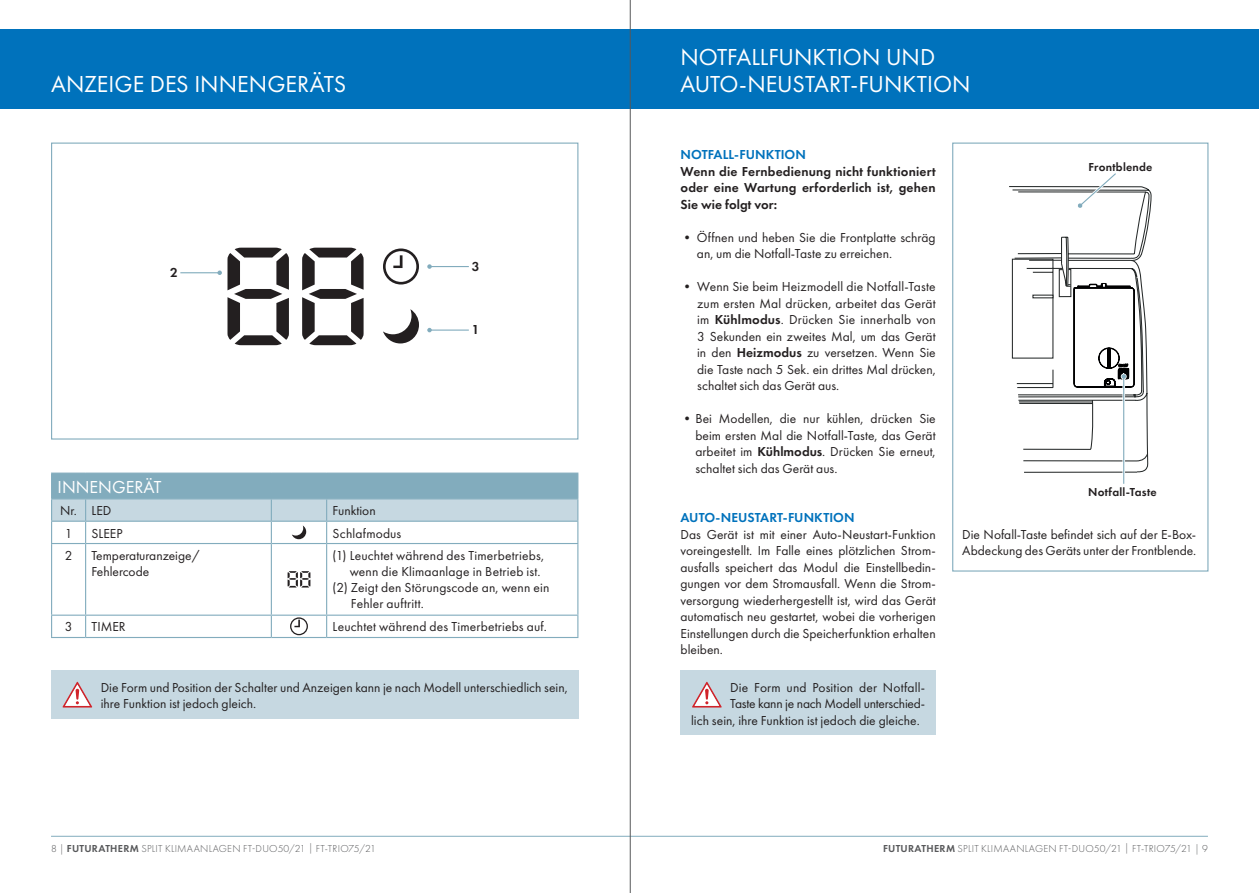
<style>
.page{position:relative;width:1259px;height:893px;background:#fff}
.page>*{position:absolute;margin:0;border:0;box-sizing:border-box;transform-origin:0 0}
.t1{font:24px/27px "Futura PT";color:#fff}
.t2{font:18px "Futura PT";color:#fff}
.t3{font:13.5px/16.5px "Futura PT";color:#231f20}
.t4{font:600 13.5px/16.5px "Futura PT";letter-spacing:.015em;color:#231f20;text-align:justify}
.t5{font:600 13.5px "Futura PT";letter-spacing:.005em;color:#0072bc}
.t6{font:13.5px "Futura PT";letter-spacing:-.02em;color:#231f20}
.t7{font:600 12px "Futura PT";letter-spacing:.02em;color:#231f20}
.t8{font:300 10.5px "Futura PT";letter-spacing:.025em;color:#57585a}
.s1{font-weight:600}
</style>
<div class="page">
<hr style="left:51px;top:836px;width:1157px;height:1px;background:#82acbd">
<div style="left:0;top:30px;width:629px;height:79px;background:#0072bc"></div>
<div style="left:629px;top:30px;width:630px;height:79px;background:#0072bc"></div>
<hr style="left:51px;top:543px;width:35px;height:1px;background:#82acbd">
<hr style="left:51px;top:544px;width:1px;height:71px;background:#82acbd">
<hr style="left:86px;top:543px;width:185px;height:1px;background:#82acbd">
<hr style="left:85px;top:544px;width:1px;height:71px;background:#82acbd">
<hr style="left:271px;top:543px;width:56px;height:1px;background:#82acbd">
<hr style="left:271px;top:544px;width:1px;height:71px;background:#82acbd">
<hr style="left:327px;top:543px;width:251px;height:1px;background:#82acbd">
<hr style="left:326px;top:544px;width:1px;height:71px;background:#82acbd">
<hr style="left:577px;top:544px;width:1px;height:71px;background:#82acbd">
<hr style="left:51px;top:615px;width:35px;height:1px;background:#82acbd">
<svg style="left:51px;top:616px;width:1px;height:21px"></svg>
<hr style="left:86px;top:615px;width:185px;height:1px;background:#82acbd">
<svg style="left:85px;top:616px;width:1px;height:21px"></svg>
<hr style="left:271px;top:615px;width:56px;height:1px;background:#82acbd">
<svg style="left:271px;top:616px;width:1px;height:21px"></svg>
<hr style="left:327px;top:615px;width:251px;height:1px;background:#82acbd">
<svg style="left:326px;top:616px;width:1px;height:21px"></svg>
<svg style="left:577px;top:616px;width:1px;height:21px"></svg>
<hr style="left:51px;top:637px;width:35px;height:1px;background:#82acbd">
<hr style="left:86px;top:637px;width:185px;height:1px;background:#82acbd">
<hr style="left:271px;top:637px;width:56px;height:1px;background:#82acbd">
<hr style="left:327px;top:637px;width:251px;height:1px;background:#82acbd">
<svg style="left:51px;top:473px;width:527px;height:70px"></svg>
<svg style="left:287px;top:571px;width:23px;height:16px"></svg>
<svg style="left:290px;top:617px;width:18px;height:18px"></svg>
<svg style="left:302px;top:248px;width:61px;height:97px"></svg>
<svg style="left:383px;top:248px;width:36px;height:36px"></svg>
<svg style="left:383px;top:309px;width:36px;height:34px"></svg>
<div style="left:51px;top:143px;width:527px;height:297px;border:1px solid #82acbd"></div>
<div style="left:952px;top:143px;width:256px;height:429px;border:1px solid #82acbd"></div>
<hr style="left:429px;top:266px;width:40px;height:1px;background:#82acbd">
<svg style="left:427px;top:264px;width:5px;height:5px"></svg>
<hr style="left:429px;top:330px;width:40px;height:1px;background:#82acbd">
<svg style="left:427px;top:328px;width:5px;height:4px"></svg>
<hr style="left:180px;top:272px;width:40px;height:1px;background:#82acbd">
<svg style="left:217px;top:248px;width:72px;height:97px"></svg>
<div style="left:51px;top:671px;width:527px;height:48px;background:#c6d8e1"></div>
<svg style="left:63px;top:682px;width:29px;height:25px"></svg>
<div style="left:680px;top:671px;width:255px;height:64px;background:#c6d8e1"></div>
<svg style="left:692px;top:682px;width:29px;height:25px"></svg>
<hr style="left:1123px;top:376px;width:1px;height:108px;background:#82acbd">
<svg style="left:1009px;top:173px;width:142px;height:300px"></svg>
<hr style="left:630px;top:0;width:1px;height:893px;background:#57585a">
<h1 class="t1" style="left:680px;top:43px;width:291px">NOTFALLFUNKTION UND<br>AUTO-NEUSTART-FUNKTION</h1>
<h1 class="t1" style="left:680px;top:43px;width:179px">HEADLINE ZEILE 1</h1>
<h1 class="t1" style="left:51px;top:70px;width:297px">ANZEIGE DES INNENGERÄTS</h1>
<h1 class="t1" style="left:680px;top:70px;width:179px">HEADLINE ZEILE 2</h1>
<h1 class="t1" style="left:51px;top:70px;width:179px">HEADLINE ZEILE 2</h1>
<p class="t4" style="left:170px;top:264px;width:9px">2</p>
<p class="t4" style="left:472px;top:258px;width:9px">3</p>
<p class="t4" style="left:472px;top:321px;width:9px">1</p>
<p class="t5" style="left:680px;top:146px;width:127px">NOTFALL-FUNKTION</p>
<p class="t4" style="left:680px;top:163px;width:257px">Wenn die Fernbedienung nicht funktioniert oder eine Wartung erforderlich ist, gehen Sie wie folgt vor:</p>
<p class="t3" style="left:697px;top:229px;width:240px;text-indent:-16px">• Öffnen und heben Sie die Frontplatte schräg an, um die Notfall-Taste zu erreichen.</p>
<p class="t3" style="left:697px;top:278px;width:240px;text-align:justify;text-indent:-17px">• Wenn Sie beim Heizmodell die Notfall-Taste zum ersten Mal drücken, arbeitet das Gerät im <span class="s1">Kühlmodus</span>. Drücken Sie innerhalb von 3 Sekunden ein zweites Mal, um das Gerät in den <span class="s1">Heizmodus</span> zu versetzen. Wenn Sie die Taste nach 5 Sek. ein drittes Mal drücken, schaltet sich das Gerät aus.</p>
<p class="t3" style="left:695px;top:410px;width:242px;text-align:justify;text-indent:-15px">•Bei Modellen, die nur kühlen, drücken Sie beim ersten Mal die Notfall-Taste, das Gerät arbeitet im <span class="s1">Kühlmodus</span>. Drücken Sie erneut, schaltet sich das Gerät aus.</p>
<p class="t7" style="left:1088px;top:160px;width:65px">Frontblende</p>
<h2 class="t2" style="left:58px;top:476px;width:105px">INNENGERÄT</h2>
<p class="t3" style="left:60px;top:502px;width:53px">Nr. LED</p>
<p class="t3" style="left:333px;top:502px;width:45px">Funktion</p>
<p class="t3" style="left:65px;top:525px;width:9px">1</p>
<p class="t3" style="left:92px;top:525px;width:32px">SLEEP</p>
<p class="t3" style="left:333px;top:525px;width:70px">Schlafmodus</p>
<p class="t3" style="left:65px;top:547px;width:9px">2</p>
<p class="t3" style="left:92px;top:547px;width:110px">Temperaturanzeige/<br>Fehlercode</p>
<p class="t3" style="left:333px;top:547px;width:213px">(1) Leuchtet während des Timerbetriebs,</p>
<p class="t3" style="left:350px;top:563px;width:192px">wenn die Klimaanlage in Betrieb ist.</p>
<p class="t3" style="left:333px;top:579px;width:218px">(2) Zeigt den Störungscode an, wenn ein</p>
<p class="t3" style="left:351px;top:596px;width:75px">Fehler auftritt.</p>
<p class="t3" style="left:65px;top:619px;width:9px">3</p>
<p class="t3" style="left:92px;top:619px;width:36px">TIMER</p>
<p class="t3" style="left:333px;top:619px;width:216px">Leuchtet während des Timerbetriebs auf.</p>
<p class="t5" style="left:680px;top:509px;width:176px">AUTO-NEUSTART-FUNKTION</p>
<p class="t3" style="left:680px;top:526px;width:257px;text-align:justify">Das Gerät ist mit einer Auto-Neustart-Funktion voreingestellt. Im Falle eines plötzlichen Strom&shy;ausfalls speichert das Modul die Einstellbedin&shy;gungen vor dem Stromausfall. Wenn die Strom&shy;versorgung wiederhergestellt ist, wird das Gerät automatisch neu gestartet, wobei die vorherigen Einstellungen durch die Speicherfunktion erhalten bleiben.</p>
<p class="t3" style="left:101px;top:679px;width:468px">Die Form und Position der Schalter und Anzeigen kann je nach Modell unterschiedlich sein, ihre Funktion ist jedoch gleich.</p>
<p class="t3" style="left:730px;top:679px;width:196px">Die Form und Position der Notfall-</p>
<p class="t6" style="left:730px;top:695px;width:196px">Taste kann je nach Modell unterschied-</p>
<p class="t3" style="left:691px;top:712px;width:230px">lich sein, ihre Funktion ist jedoch die gleiche.</p>
<p class="t7" style="left:1088px;top:485px;width:70px">Notfall-Taste</p>
<p class="t3" style="left:962px;top:526px;width:235px">Die Nofall-Taste befindet sich auf der E-Box-<br>Abdeckung des Geräts unter der Frontblende.</p>
<p class="t8" style="left:51px;top:843px;width:326px">8 | <span class="s1">FUTURATHERM</span> SPLIT KLIMAANLAGEN FT-DUO50/21 | FT-TRIO75/21</p>
<p class="t8" style="left:883px;top:843px;width:326px"><span class="s1">FUTURATHERM</span> SPLIT KLIMAANLAGEN FT-DUO50/21 | FT-TRIO75/21 | 9</p>
</div>
